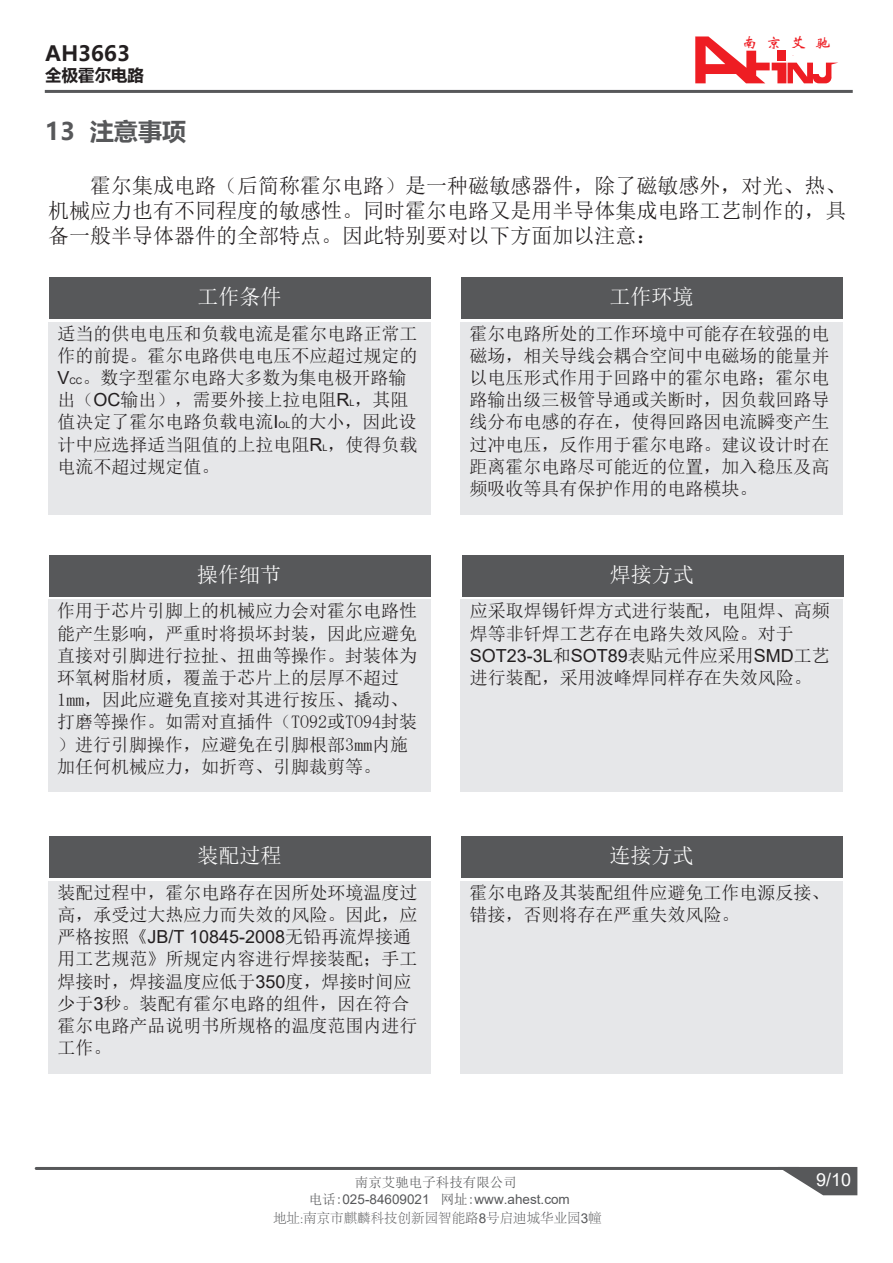
<style>
.page{position:relative;width:893px;height:1263px;background:#fff}
.page>*{position:absolute;margin:0;border:0;box-sizing:border-box;transform-origin:0 0}
.t1{font:700 24px "Microsoft Ya Hei";letter-spacing:.005em;color:#57585a}
.t2{font:21px/25.2px "Sim Sun";color:#231f20;text-align:justify}
.t3{font:21px "Sim Sun";color:#fff}
.t4{font:700 21px "Microsoft Ya Hei";color:#231f20}
.t5{font:18px/22.2px "Sim Sun";color:#231f20}
.t6{font:18px "Arial";color:#231f20}
.t7{font:18px "Arial";color:#fff}
.t8{font:700 16.5px "Microsoft Ya Hei";color:#231f20}
.t9{font:15.3px "ST Xinwei";color:#ee1d23}
.t10{font:13.5px "Arial";color:#57585a}
.t11{font:300 13.5px "Adobe Song Std";color:#57585a}
.t12{font:13.5px "Sim Sun";color:#57585a}
.s1{font-family:"Arial"}
.s2{font-family:"Arial";font-size:9px}
.s3{font-family:"Sim Sun"}
.s4{font-family:"Arial";font-weight:400}
</style>
<div class="page">
<hr style="left:36px;top:1167px;width:763px;height:3px;background:#57585a">
<svg style="left:778px;top:1166px;width:80px;height:30px"></svg>
<hr style="left:45px;top:90px;width:808px;height:3px;background:#57585a">
<svg style="left:695px;top:36px;width:143px;height:47px"></svg>
<div style="left:48px;top:322px;width:383px;height:192px;background:#e6e7e9"></div>
<div style="left:49px;top:277px;width:382px;height:42px;background:#57585a"></div>
<div style="left:460px;top:322px;width:383px;height:192px;background:#e6e7e9"></div>
<div style="left:461px;top:277px;width:382px;height:42px;background:#57585a"></div>
<div style="left:48px;top:600px;width:383px;height:192px;background:#e6e7e9"></div>
<div style="left:49px;top:555px;width:382px;height:42px;background:#57585a"></div>
<div style="left:460px;top:600px;width:383px;height:192px;background:#e6e7e9"></div>
<div style="left:462px;top:555px;width:381px;height:42px;background:#57585a"></div>
<div style="left:48px;top:881px;width:383px;height:192px;background:#e6e7e9"></div>
<div style="left:49px;top:836px;width:382px;height:42px;background:#57585a"></div>
<div style="left:460px;top:881px;width:383px;height:192px;background:#e6e7e9"></div>
<div style="left:461px;top:836px;width:382px;height:42px;background:#57585a"></div>
<p class="t4" style="left:45px;top:39px;width:86px">AH3663</p>
<p class="t8" style="left:45px;top:63px;width:100px">全极霍尔电路</p>
<p class="t9" style="left:742px;top:35px;width:90px">南京艾驰</p>
<h1 class="t1" style="left:45px;top:114px;width:142px">13 注意事项</h1>
<p class="t2" style="left:48px;top:173px;width:800px;text-indent:42px">霍尔集成电路（后简称霍尔电路）是一种磁敏感器件，除了磁敏感外，对光、热、机械应力也有不同程度的敏感性。同时霍尔电路又是用半导体集成电路工艺制作的，具备一般半导体器件的全部特点。因此特别要对以下方面加以注意：</p>
<p class="t3" style="left:197px;top:286px;width:86px">工作条件</p>
<p class="t5" style="left:57px;top:322px;width:362px">适当的供电电压和负载电流是霍尔电路正常工作的前提。霍尔电路供电电压不应超过规定的<br><span class="s1">V</span><span class="s2">CC</span>。数字型霍尔电路大多数为集电极开路输出（<span class="s1">OC</span>输出），需要外接上拉电阻<span class="s1">R</span><span class="s2">L</span>，其阻值决定了霍尔电路负载电流<span class="s1">I</span><span class="s2">OL</span>的大小，因此设计中应选择适当阻值的上拉电阻<span class="s1">R</span><span class="s2">L</span>，使得负载电流不超过规定值。</p>
<p class="t3" style="left:197px;top:563px;width:86px">操作细节</p>
<p class="t5" style="left:57px;top:600px;width:362px">作用于芯片引脚上的机械应力会对霍尔电路性能产生影响，严重时将损坏封装，因此应避免直接对引脚进行拉扯、扭曲等操作。封装体为环氧树脂材质，覆盖于芯片上的层厚不超过<br>1mm，因此应避免直接对其进行按压、撬动、打磨等操作。如需对直插件（TO92或TO94封装）进行引脚操作，应避免在引脚根部3mm内施加任何机械应力，如折弯、引脚裁剪等。</p>
<p class="t3" style="left:197px;top:845px;width:86px">装配过程</p>
<p class="t5" style="left:57px;top:881px;width:361px">装配过程中，霍尔电路存在因所处环境温度过高，承受过大热应力而失效的风险。因此，应</p>
<p class="t6" style="left:57px;top:924px;width:355px"><span class="s3">严格按照《</span>JB/T 10845-2008<span class="s3">无铅再流焊接通</span></p>
<p class="t5" style="left:57px;top:948px;width:361px">用工艺规范》所规定内容进行焊接装配；手工焊接时，焊接温度应低于<span class="s1">350</span>度，焊接时间应少于<span class="s1">3</span>秒。装配有霍尔电路的组件，因在符合霍尔电路产品说明书所规格的温度范围内进行工作。</p>
<p class="t3" style="left:609px;top:286px;width:86px">工作环境</p>
<p class="t5" style="left:470px;top:322px;width:362px;text-align:justify">霍尔电路所处的工作环境中可能存在较强的电磁场，相关导线会耦合空间中电磁场的能量并以电压形式作用于回路中的霍尔电路；霍尔电路输出级三极管导通或关断时，因负载回路导线分布电感的存在，使得回路因电流瞬变产生过冲电压，反作用于霍尔电路。建议设计时在距离霍尔电路尽可能近的位置，加入稳压及高频吸收等具有保护作用的电路模块。</p>
<p class="t3" style="left:610px;top:563px;width:86px">焊接方式</p>
<p class="t5" style="left:470px;top:600px;width:361px">应采取焊锡钎焊方式进行装配，电阻焊、高频焊等非钎焊工艺存在电路失效风险。对于</p>
<p class="t6" style="left:470px;top:643px;width:362px">SOT23-3L<span class="s3">和</span>SOT89<span class="s3">表贴元件应采用</span>SMD<span class="s3">工艺</span></p>
<p class="t5" style="left:470px;top:666px;width:343px">进行装配，采用波峰焊同样存在失效风险。</p>
<p class="t3" style="left:609px;top:845px;width:86px">连接方式</p>
<p class="t5" style="left:470px;top:881px;width:362px">霍尔电路及其装配组件应避免工作电源反接、错接，否则将存在严重失效风险。</p>
<p class="t12" style="left:355px;top:1175px;width:163px">南京艾驰电子科技有限公司</p>
<p class="t11" style="left:273px;top:1211px;width:330px">地址:南京市麒麟科技创新园智能路<span class="s4">8</span>号启迪城华业园<span class="s4">3</span>幢</p>
<p class="t10" style="left:309px;top:1190px;width:263px"><span class="s3">电话:</span>025-84609021 <span class="s3">网址:</span>www.ahest.com</p>
<p class="t7" style="left:816px;top:1168px;width:37px">9/10</p>
</div>
